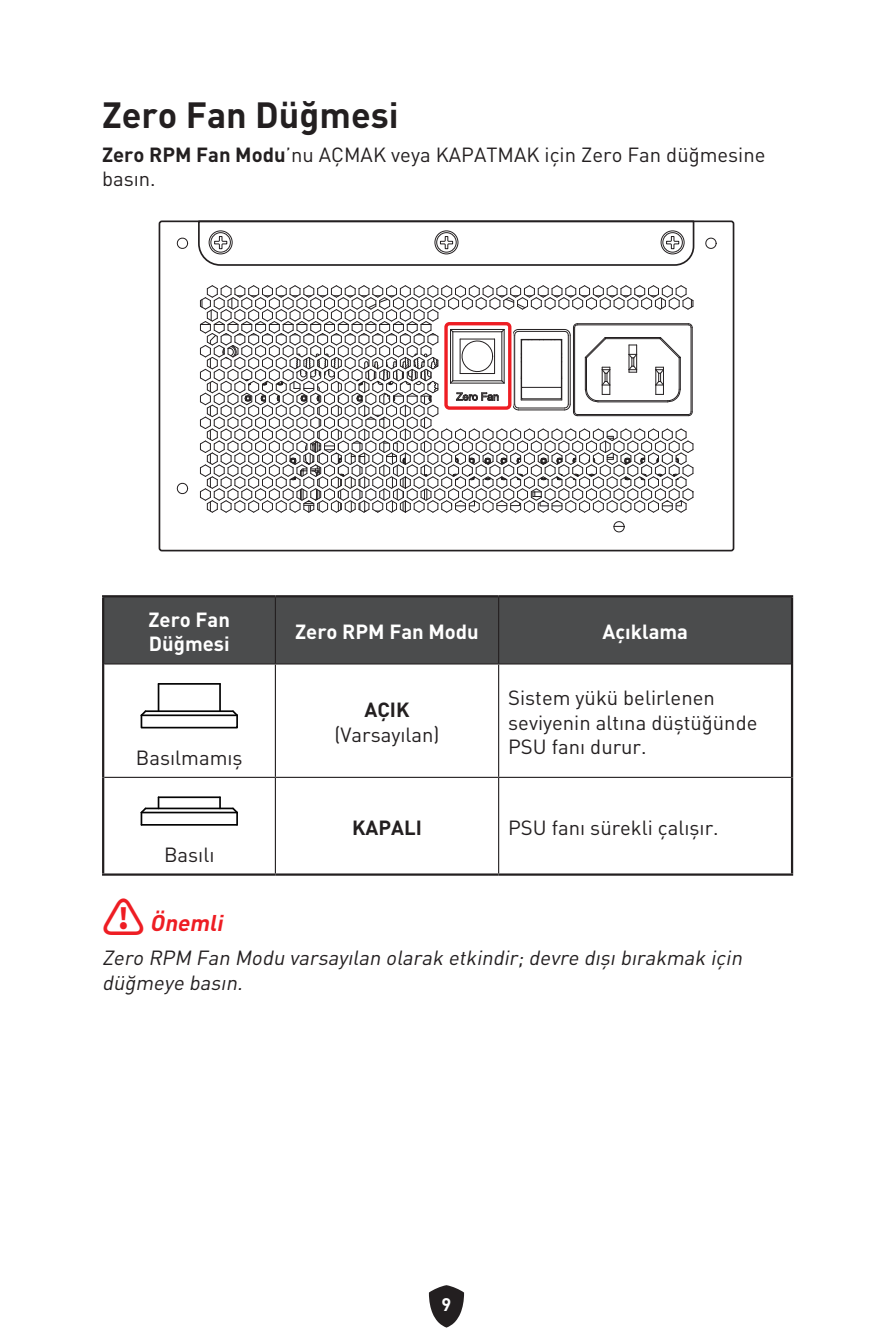
<style>
.page{position:relative;width:893px;height:1340px;background:#fff}
.page>*{position:absolute;margin:0;border:0;box-sizing:border-box;transform-origin:0 0}
.t1{font:700 36px "MSI Din Pro Noto CJK";color:#231f20}
.t2{font:italic 700 22.5px "MSI Din Pro Noto CJK";color:#ee1d23}
.t3{font:20.25px/24.3px "MSI Din Pro Noto CJK";color:#231f20}
.t4{font:italic 20.25px/24.3px "MSI Din Pro Noto CJK";color:#231f20}
.t5{font:700 20.25px/24.3px "MSI Din Pro Noto CJK";color:#fff}
.t6{font:700 20.25px "MSI Din Pro Noto CJK";color:#231f20}
.t7{font:700 18px "MSI Din Pro Noto CJK";color:#fff}
.s1{font-weight:700}
.s2{font-style:normal;font-size:42.75px}
</style>
<div class="page">
<svg style="left:429px;top:1285px;width:35px;height:42px"></svg>
<svg style="left:705px;top:237px;width:12px;height:12px"></svg>
<svg style="left:177px;top:483px;width:11px;height:11px"></svg>
<svg style="left:177px;top:237px;width:11px;height:12px"></svg>
<svg style="left:613px;top:521px;width:12px;height:11px"></svg>
<div style="left:159px;top:220px;width:575px;height:331px;border:2px solid #231f20;border-radius:2px"></div>
<svg style="left:197px;top:220px;width:498px;height:46px"></svg>
<svg style="left:200px;top:285px;width:494px;height:228px"></svg>
<hr style="left:460px;top:339px;width:1px;height:34px;background:#231f20">
<hr style="left:460px;top:339px;width:35px;height:1px;background:#231f20">
<div style="left:443px;top:320px;width:70px;height:91px;border:7px solid #fff;border-radius:3px"></div>
<div style="left:444px;top:322px;width:67px;height:88px;border:3px solid #ee1d23;border-radius:3px"></div>
<div style="left:104px;top:597px;width:687px;height:66px;background:#4b4c4d"></div>
<hr style="left:275px;top:597px;width:1px;height:66px;background:#231f20">
<hr style="left:498px;top:597px;width:1px;height:66px;background:#231f20">
<hr style="left:104px;top:663px;width:171px;height:1px;background:#231f20">
<hr style="left:275px;top:663px;width:224px;height:1px;background:#231f20">
<hr style="left:275px;top:664px;width:1px;height:112px;background:#231f20">
<hr style="left:499px;top:663px;width:292px;height:1px;background:#231f20">
<hr style="left:498px;top:664px;width:1px;height:112px;background:#231f20">
<hr style="left:104px;top:776px;width:171px;height:2px;background:#231f20">
<hr style="left:275px;top:776px;width:224px;height:2px;background:#231f20">
<hr style="left:275px;top:778px;width:1px;height:95px;background:#231f20">
<hr style="left:499px;top:776px;width:292px;height:2px;background:#231f20">
<hr style="left:498px;top:778px;width:1px;height:95px;background:#231f20">
<hr style="left:102px;top:595px;width:173px;height:2px;background:#231f20">
<hr style="left:102px;top:597px;width:2px;height:67px;background:#231f20">
<hr style="left:275px;top:595px;width:224px;height:2px;background:#231f20">
<hr style="left:499px;top:595px;width:294px;height:2px;background:#231f20">
<hr style="left:791px;top:597px;width:2px;height:67px;background:#231f20">
<hr style="left:102px;top:664px;width:2px;height:113px;background:#231f20">
<hr style="left:791px;top:664px;width:2px;height:113px;background:#231f20">
<hr style="left:102px;top:777px;width:2px;height:96px;background:#231f20">
<hr style="left:791px;top:777px;width:2px;height:96px;background:#231f20">
<hr style="left:102px;top:873px;width:173px;height:2px;background:#231f20">
<hr style="left:275px;top:873px;width:224px;height:2px;background:#231f20">
<hr style="left:499px;top:873px;width:294px;height:2px;background:#231f20">
<hr style="left:146px;top:710px;width:87px;height:2px;background:#030303">
<svg style="left:231px;top:710px;width:6px;height:4px"></svg>
<svg style="left:140px;top:710px;width:8px;height:7px"></svg>
<hr style="left:159px;top:683px;width:61px;height:1px;background:#030303">
<svg style="left:158px;top:684px;width:1px;height:26px"></svg>
<hr style="left:219px;top:684px;width:2px;height:27px;background:#030303">
<div style="left:141px;top:714px;width:97px;height:14px;border:2px solid #030303"></div>
<hr style="left:141px;top:811px;width:96px;height:2px;background:#030303">
<hr style="left:146px;top:807px;width:87px;height:2px;background:#030303">
<svg style="left:231px;top:807px;width:7px;height:17px"></svg>
<svg style="left:140px;top:807px;width:8px;height:17px"></svg>
<hr style="left:159px;top:796px;width:61px;height:2px;background:#030303">
<svg style="left:219px;top:797px;width:2px;height:11px"></svg>
<hr style="left:141px;top:824px;width:96px;height:1px;background:#030303">
<h1 class="t1" style="left:102px;top:94px;width:298px">Zero Fan Düğmesi</h1>
<p class="t3" style="left:102px;top:142px;width:665px"><span class="s1">Zero RPM Fan Modu</span>’nu AÇMAK veya KAPATMAK için Zero Fan düğmesine basın.</p>
<p class="t5" style="left:149px;top:607px;width:83px">Zero Fan<br>Düğmesi</p>
<p class="t3" style="left:136px;top:745px;width:108px">Basılmamış</p>
<p class="t3" style="left:164px;top:842px;width:52px">Basılı</p>
<p class="t5" style="left:295px;top:620px;width:185px">Zero RPM Fan Modu</p>
<p class="t5" style="left:603px;top:620px;width:87px">Açıklama</p>
<p class="t6" style="left:364px;top:698px;width:47px">AÇIK</p>
<p class="t3" style="left:334px;top:722px;width:107px">(Varsayılan)</p>
<p class="t3" style="left:508px;top:686px;width:251px">Sistem yükü belirlenen seviyenin altına düştüğünde<br>PSU fanı durur.</p>
<p class="t6" style="left:352px;top:816px;width:71px">KAPALI</p>
<p class="t3" style="left:508px;top:815px;width:212px">PSU fanı sürekli çalışır.</p>
<p class="t2" style="left:102px;top:910px;width:134px"><span class="s2">⚠</span> Önemli</p>
<p class="t4" style="left:102px;top:946px;width:652px">ZeroRPMFanModuvarsayılanolaraketkindir;devredışıbırakmakiçin düğmeyebasın.</p>
<p class="t7" style="left:442px;top:1293px;width:11px">9</p>
</div>
